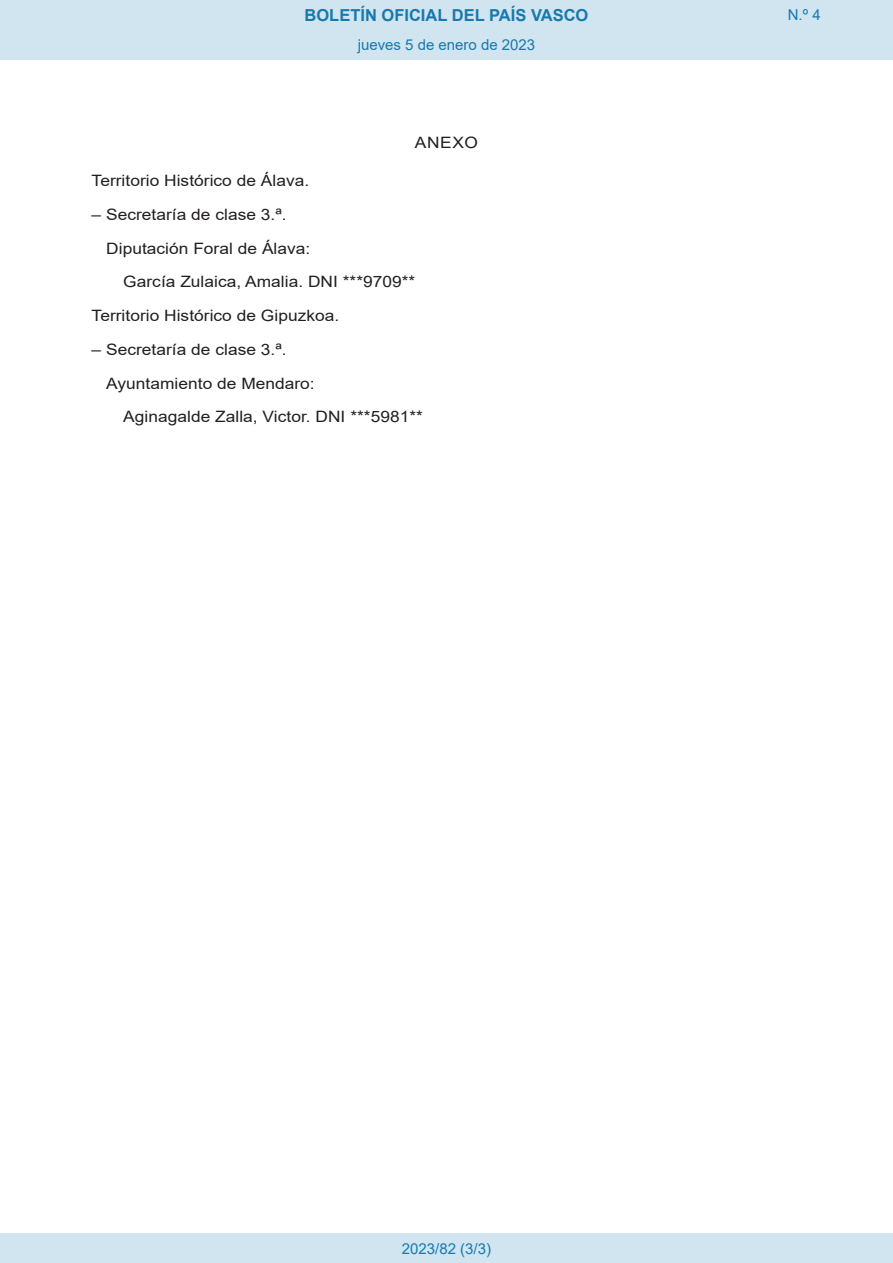
<style>
.page{position:relative;width:893px;height:1263px;background:#fff}
.page>*{position:absolute;margin:0;border:0;box-sizing:border-box;transform-origin:0 0}
.t1{font:700 16.5px "Arial";color:#1879ad}
.BOPVDetalle{font:15.6px "Arial";color:#231f20;scale:1.11 1}
.BOPVDetalle2{font:15.6px "Arial";color:#231f20;scale:1.11 1}
.BOPVDetalle1{font:15.6px "Arial";color:#231f20;scale:1.11 1}
.BOPVClave{font:15.6px "Arial";letter-spacing:.035em;color:#231f20;scale:1.11 1}
.Paginacion_Centro{font:15px "Arial";color:#1879ad}
</style>
<div class="page">
<div style="left:0;top:0;width:893px;height:60px;background:#d0e5f0"></div>
<div style="left:0;top:1233px;width:893px;height:30px;background:#d0e5f0"></div>
<p class="t1" style="left:305px;top:3px;width:285px">BOLETÍN OFICIAL DEL PAÍS VASCO</p>
<p class="Paginacion_Centro" style="left:358px;top:35px;width:179px">jueves 5 de enero de 2023</p>
<p class="BOPVClave" style="left:415px;top:132px;width:58px">ANEXO</p>
<p class="BOPVDetalle" style="left:92px;top:170px;width:198px">Territorio Histórico de Álava.</p>
<p class="BOPVDetalle" style="left:92px;top:204px;width:177px">– Secretaría de clase 3.ª.</p>
<p class="BOPVDetalle1" style="left:106px;top:237px;width:185px">Diputación Foral de Álava:</p>
<p class="BOPVDetalle2" style="left:123px;top:271px;width:265px">García Zulaica, Amalia. DNI ***9709**</p>
<p class="BOPVDetalle" style="left:92px;top:305px;width:225px">Territorio Histórico de Gipuzkoa.</p>
<p class="BOPVDetalle" style="left:92px;top:339px;width:177px">– Secretaría de clase 3.ª.</p>
<p class="BOPVDetalle1" style="left:106px;top:372px;width:189px">Ayuntamiento de Mendaro:</p>
<p class="BOPVDetalle2" style="left:123px;top:406px;width:271px">Aginagalde Zalla, Victor. DNI ***5981**</p>
<p class="Paginacion_Centro" style="left:788px;top:5px;width:34px">N.º 4</p>
<p class="Paginacion_Centro" style="left:402px;top:1238px;width:91px">2023/82 (3/3)</p>
</div>
